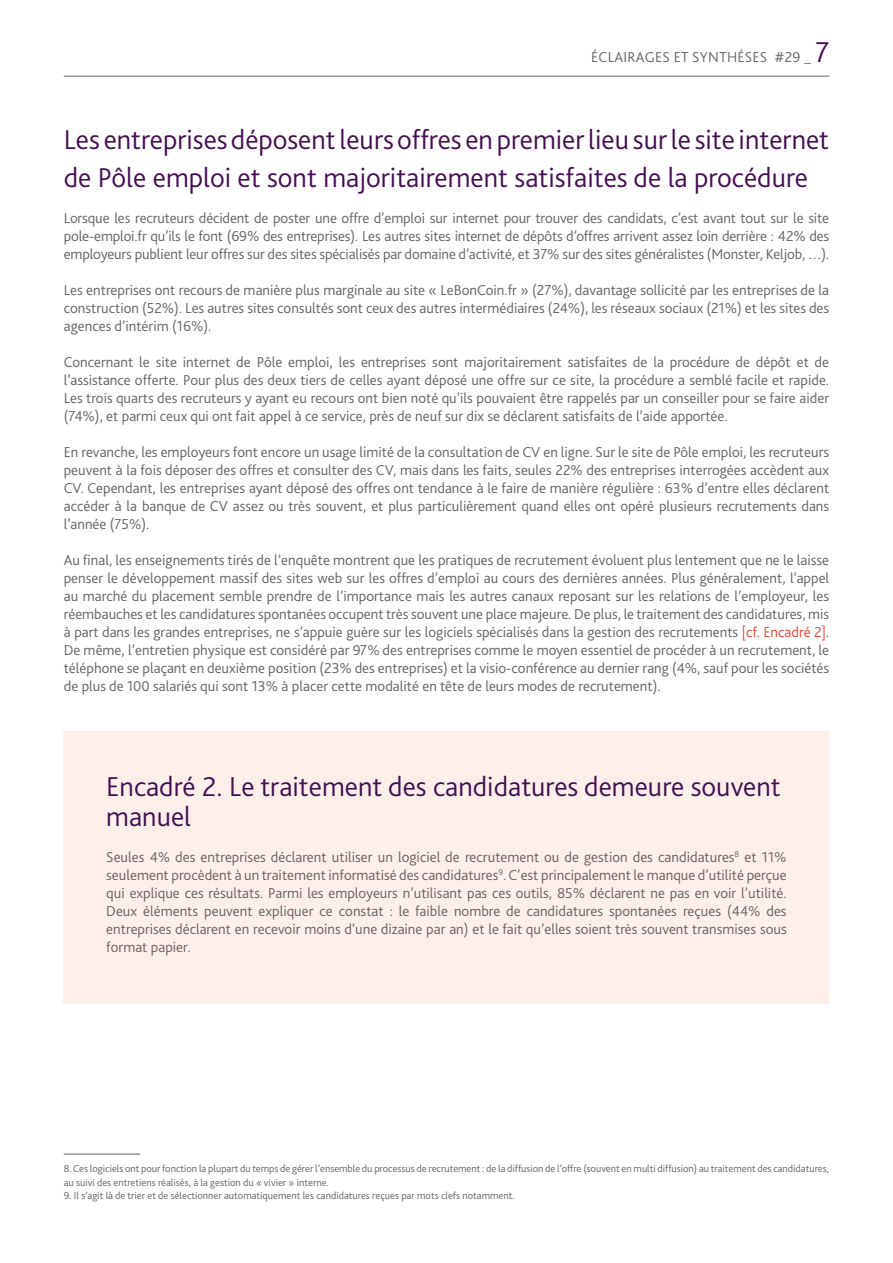
<style>
.page{position:relative;width:893px;height:1263px;background:#fff}
.page>*{position:absolute;margin:0;border:0;box-sizing:border-box;transform-origin:0 0}
.t1{font:300 28.5px/37.5px "Bliss 2";color:#441051}
.t2{font:300 15px/18px "Bliss 2";color:#646363;text-align:justify}
.t3{font:300 15px "Bliss 2";letter-spacing:.02em;color:#646363}
.t4{font:300 10.5px/13.5px "Bliss 2";color:#646363}
.s1{font-size:30px;color:#441051}
.s2{color:#e8423b}
</style>
<div class="page">
<hr style="left:64px;top:76px;width:765px;height:1px;background:#646363">
<div style="left:64px;top:731px;width:765px;height:272px;background:#feefeb"></div>
<hr style="left:64px;top:1154px;width:76px;height:1px;background:#646363">
<p class="t3" style="left:591px;top:47px;width:240px">ÉCLAIRAGES ET SYNTHÉSES #29 _ <span class="s1">7</span></p>
<h1 class="t1" style="left:64px;top:121px;width:767px">Les entreprises déposent leurs offres en premier lieu sur le site internet de Pôle emploi et sont majoritairement satisfaites de la procédure</h1>
<p class="t2" style="left:64px;top:209px;width:767px">Lorsque les recruteurs décident de poster une offre d’emploi sur internet pour trouver des candidats, c’est avant tout sur le site pole-emploi.fr qu’ils le font (69% des entreprises). Les autres sites internet de dépôts d’offres arrivent assez loin derrière : 42% des employeurs publient leur offres sur des sites spécialisés par domaine d’activité, et 37% sur des sites généralistes (Monster, Keljob, …).</p>
<p class="t2" style="left:64px;top:281px;width:767px">Les entreprises ont recours de manière plus marginale au site « LeBonCoin.fr » (27%), davantage sollicité par les entreprises de la construction (52%). Les autres sites consultés sont ceux des autres intermédiaires (24%), les réseaux sociaux (21%) et les sites des agences d’intérim (16%).</p>
<p class="t2" style="left:64px;top:353px;width:767px">Concernant le site internet de Pôle emploi, les entreprises sont majoritairement satisfaites de la procédure de dépôt et de l’assistance offerte. Pour plus des deux tiers de celles ayant déposé une offre sur ce site, la procédure a semblé facile et rapide.<br>Les trois quarts des recruteurs y ayant eu recours ont bien noté qu’ils pouvaient être rappelés par un conseiller pour se faire aider (74%), et parmi ceux qui ont fait appel à ce service, près de neuf sur dix se déclarent satisfaits de l’aide apportée.</p>
<p class="t2" style="left:64px;top:443px;width:767px">En revanche, les employeurs font encore un usage limité de la consultation de CV en ligne. Sur le site de Pôle emploi, les recruteurs peuvent à la fois déposer des offres et consulter des CV, mais dans les faits, seules 22% des entreprises interrogées accèdent aux CV. Cependant, les entreprises ayant déposé des offres ont tendance à le faire de manière régulière : 63% d’entre elles déclarent accéder à la banque de CV assez ou très souvent, et plus particulièrement quand elles ont opéré plusieurs recrutements dans l’année (75%).</p>
<p class="t2" style="left:64px;top:551px;width:767px">Au final, les enseignements tirés de l’enquête montrent que les pratiques de recrutement évoluent plus lentement que ne le laisse penser le développement massif des sites web sur les offres d’emploi au cours des dernières années. Plus généralement, l’appel au marché du placement semble prendre de l’importance mais les autres canaux reposant sur les relations de l’employeur, les réembauches et les candidatures spontanées occupent très souvent une place majeure. De plus, le traitement des candidatures, mis à part dans les grandes entreprises, ne s’appuie guère sur les logiciels spécialisés dans la gestion des recrutements <span class="s2">[cf. Encadré 2]</span>.<br>De même, l’entretien physique est considéré par 97% des entreprises comme le moyen essentiel de procéder à un recrutement, le téléphone se plaçant en deuxième position (23% des entreprises) et la visio-conférence au dernier rang (4%, sauf pour les sociétés de plus de 100 salariés qui sont 13% à placer cette modalité en tête de leurs modes de recrutement).</p>
<h1 class="t1" style="left:106px;top:771px;width:676px;line-height:30px">Encadré 2. Le traitement des candidatures demeure souvent manuel</h1>
<p class="t2" style="left:106px;top:848px;width:682px">Seules 4% des entreprises déclarent utiliser un logiciel de recrutement ou de gestion des candidatures<sup>8</sup> et 11% seulement procèdent à un traitement informatisé des candidatures<sup>9</sup>. C’est principalement le manque d’utilité perçue qui explique ces résultats. Parmi les employeurs n’utilisant pas ces outils, 85% déclarent ne pas en voir l’utilité.<br>Deux éléments peuvent expliquer ce constat : le faible nombre de candidatures spontanées reçues (44% des entreprises déclarent en recevoir moins d’une dizaine par an) et le fait qu’elles soient très souvent transmises sous format papier.</p>
<p class="t4" style="left:64px;top:1162px;width:767px">8. Ces logiciels ont pour fonction la plupart du temps de gérer l’ensemble du processus de recrutement : de la diffusion de l’offre (souvent en multi diffusion) au traitement des candidatures, au suivi des entretiens réalisés, à la gestion du « vivier » interne.</p>
<p class="t4" style="left:64px;top:1189px;width:452px">9. Il s’agit là de trier et de sélectionner automatiquement les candidatures reçues par mots clefs notamment.</p>
</div>
